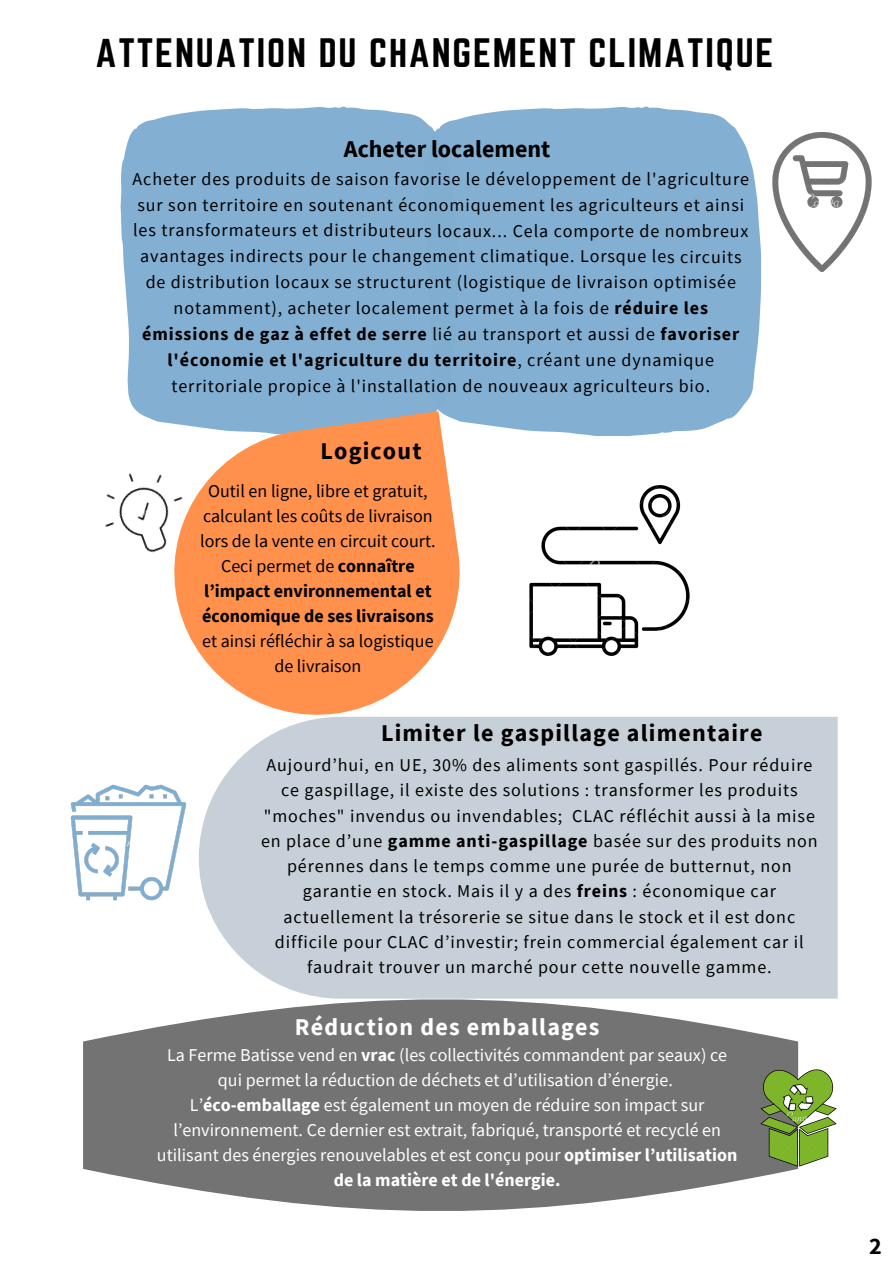
<style>
.page{position:relative;width:894px;height:1264px;background:#fff}
.page>*{position:absolute;margin:0;border:0;box-sizing:border-box;transform-origin:0 0}
.t1{font:36px "Norwester";letter-spacing:.05em;color:#000}
.t2{font:700 24px "Source Sans Pro";letter-spacing:.05em;color:#000}
.t3{font:700 24px "Source Sans Pro";letter-spacing:.05em;color:#fff}
.t4{font:700 24px "Source Sans Pro";color:#000}
.t5{font:18px/26px "Source Sans Pro";letter-spacing:.05em;color:#000;text-align:center}
.t6{font:18px/25px "Source Sans Pro";color:#fff;text-align:center}
.t7{font:18px/25px "Source Sans Pro";color:#000;text-align:center}
.s1{font-weight:700}
</style>
<div class="page">
<div style="left:199px;top:716px;width:638px;height:282px;background:#c7d0d8"></div>
<img style="left:70px;top:784px;width:117px;height:117px">
<div style="left:458px;top:106px;width:302px;height:330px;background:#82afd2"></div>
<div style="left:120px;top:106px;width:338px;height:315px;background:#82afd2"></div>
<svg style="left:156px;top:411px;width:322px;height:322px;fill:#ff914d"></svg>
<svg style="left:83px;top:985px;width:714px;height:226px;fill:#737373"></svg>
<img style="left:747px;top:1066px;width:90px;height:102px">
<img style="left:752px;top:133px;width:120px;height:138px">
<img style="left:105px;top:444px;width:107px;height:136px">
<img style="left:529px;top:485px;width:161px;height:171px">
<h1 class="t1" style="left:95px;top:36px;width:679px">ATTENUATION DU CHANGEMENT CLIMATIQUE</h1>
<h2 class="t4" style="left:344px;top:133px;width:208px">Acheter localement</h2>
<p class="t5" style="left:133px;top:165px;width:617px">Acheter des produits de saison favorise le développement de l'agriculture sur son territoire en soutenant économiquement les agriculteurs et ainsi les transformateurs et distributeurs locaux... Cela comporte de nombreux avantages indirects pour le changement climatique. Lorsque les circuits de distribution locaux se structurent (logistique de livraison optimisée notamment), acheter localement permet à la fois de <span class="s1">réduire les émissions de gaz à effet de serre</span> lié au transport et aussi de <span class="s1">favoriser l'économie et l'agriculture du territoire</span>, créant une dynamique territoriale propice à l'installation de nouveaux agriculteurs bio.</p>
<h2 class="t2" style="left:320px;top:435px;width:102px">Logicout</h2>
<p class="t7" style="left:200px;top:478px;width:237px">Outil en ligne, libre et gratuit, calculant les coûts de livraison lors de la vente en circuit court.<br>Ceci permet de <span class="s1">connaître l’impact environnemental et économique de ses livraisons</span></p>
<p class="t7" style="left:202px;top:628px;width:233px">et ainsi réfléchir à sa logistique de livraison</p>
<h2 class="t2" style="left:381px;top:717px;width:383px">Limiter le gaspillage alimentaire</h2>
<p class="t5" style="left:261px;top:752px;width:558px;line-height:25.2px">Aujourd’hui, en UE, 30% des aliments sont gaspillés. Pour réduire ce gaspillage, il existe des solutions : transformer les produits "moches" invendus ou invendables; CLAC réfléchit aussi à la mise en place d’une <span class="s1">gamme anti-gaspillage</span> basée sur des produits non pérennes dans le temps comme une purée de butternut, non garantie en stock. Mais il y a des <span class="s1">freins</span> : économique car actuellement la trésorerie se situe dans le stock et il est donc difficile pour CLAC d’investir; frein commercial également car il faudrait trouver un marché pour cette nouvelle gamme.</p>
<h2 class="t3" style="left:295px;top:1011px;width:306px">Réduction des emballages</h2>
<p class="t6" style="left:157px;top:1041px;width:581px">La Ferme Batisse vend en <span class="s1">vrac</span> (les collectivités commandent par seaux) ce qui permet la réduction de déchets et d’utilisation d’énergie.<br>L’<span class="s1">éco-emballage</span> est également un moyen de réduire son impact sur l’environnement. Ce dernier est extrait, fabriqué, transporté et recyclé en utilisant des énergies renouvelables et est conçu pour <span class="s1">optimiser l’utilisation de la matière et de l'énergie.</span></p>
<h2 class="t2" style="left:868px;top:1230px;width:14px">2</h2>
</div>
